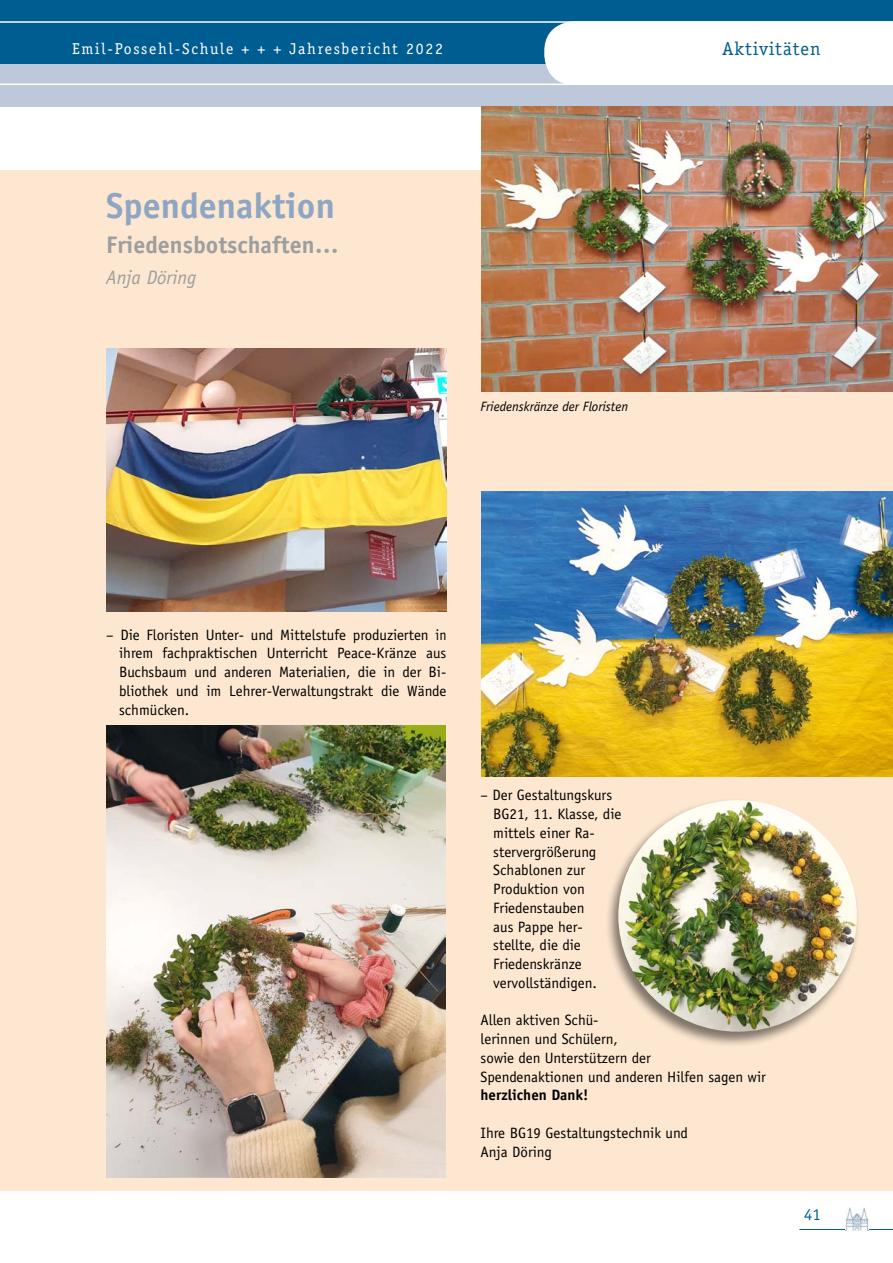
<style>
.page{position:relative;width:893px;height:1263px;background:#fff}
.page>*{position:absolute;margin:0;border:0;box-sizing:border-box;transform-origin:0 0}
.t1{font:700 36px "Officina Sans";color:#8ea5c4}
.t2{font:700 24px "Officina Sans";color:#9c9e9f}
.t3{font:italic 19.5px "Officina Sans";color:#9c9e9f}
.t4{font:18.75px "Officina Serif";letter-spacing:.05em;color:#005d92}
.t5{font:16.5px "Officina Sans";color:#005d92}
.t6{font:15.75px "Officina Serif";letter-spacing:.11em;color:#fff}
.t7{font:15px/18.8px "Officina Sans";color:#000}
.t8{font:700 15px "Officina Sans";color:#000}
.t9{font:italic 13.5px "Officina Sans";color:#000}
</style>
<div class="page">
<div style="left:0;top:0;width:893px;height:64px;background:#005d92"></div>
<div style="left:0;top:64px;width:893px;height:42px;background:#bdc8db"></div>
<svg style="left:0;top:21px;width:544px;height:64px"></svg>
<div style="left:544px;top:21px;width:349px;height:64px;background:#fff"></div>
<hr style="left:799px;top:1229px;width:94px;height:1px;background:#005d92">
<img style="left:845px;top:1207px;width:23px;height:24px">
<div style="left:0;top:170px;width:893px;height:1021px;background:#fde7d0"></div>
<img style="left:482px;top:106px;width:411px;height:285px">
<img style="left:106px;top:349px;width:340px;height:262px">
<img style="left:106px;top:725px;width:339px;height:452px">
<img style="left:482px;top:491px;width:411px;height:285px">
<div style="left:604px;top:798px;width:257px;height:250px;background:#000;opacity:.5"></div>
<img style="left:618px;top:800px;width:239px;height:232px">
<p class="t6" style="left:72px;top:40px;width:372px">Emil-Possehl-Schule + + + Jahresbericht 2022</p>
<h1 class="t1" style="left:106px;top:183px;width:230px">Spendenaktion</h1>
<h2 class="t2" style="left:106px;top:230px;width:234px">Friedensbotschaften…</h2>
<h3 class="t3" style="left:106px;top:266px;width:91px">Anja Döring</h3>
<p class="t9" style="left:480px;top:398px;width:149px">Friedenskränze der Floristen</p>
<p class="t4" style="left:722px;top:38px;width:100px">Aktivitäten</p>
<p class="t7" style="left:119px;top:625px;width:329px;text-align:justify;text-indent:-13px">– Die Floristen Unter- und Mittelstufe produzierten in ihrem fachpraktischen Unterricht Peace-Kränze aus Buchsbaum und anderen Materialien, die in der Bi&shy;bliothek und im Lehrer-Verwaltungstrakt die Wände schmücken.</p>
<p class="t7" style="left:493px;top:786px;width:130px;text-indent:-13px">– Der Gestaltungskurs<br>BG21, 11. Klasse, die mittels einer Ra&shy;stervergrößerung<br>Schablonen zur<br>Produktion von<br>Friedenstauben<br>aus Pappe her&shy;stellte, die die<br>Friedenskränze vervollständigen.</p>
<p class="t7" style="left:480px;top:1011px;width:287px">Allen aktiven Schü-<br>lerinnen und Schülern,<br>sowie den Unterstützern der<br>Spendenaktionen und anderen Hilfen sagen wir</p>
<p class="t8" style="left:480px;top:1086px;width:110px">herzlichen Dank!</p>
<p class="t7" style="left:480px;top:1123px;width:209px">Ihre BG19 Gestaltungstechnik und<br>Anja Döring</p>
<p class="t5" style="left:804px;top:1205px;width:18px">41</p>
</div>
